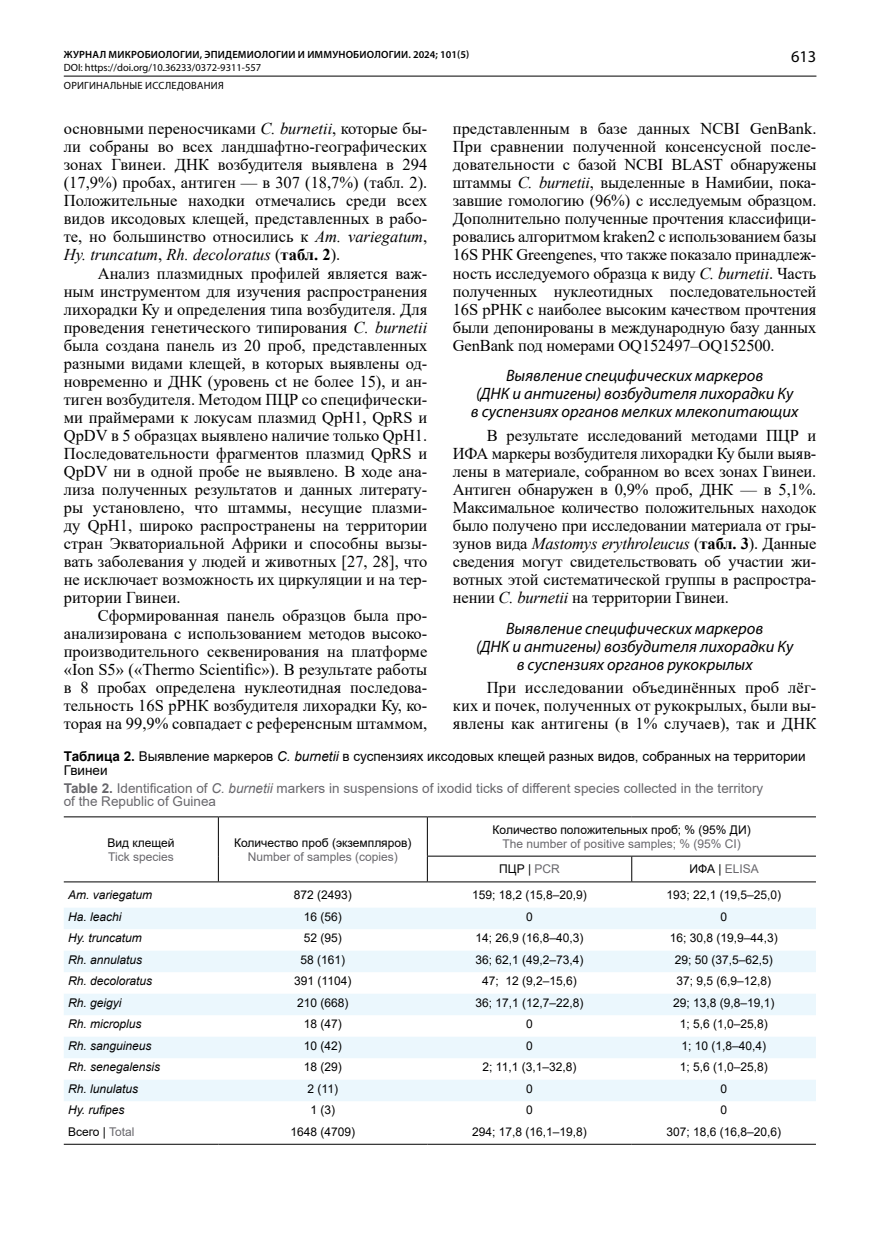
<style>
.page{position:relative;width:893px;height:1234px;background:#fff}
.page>*{position:absolute;margin:0;border:0;box-sizing:border-box;transform-origin:0 0}
.Основной_текст{font:16.5px/18px "Times New Roman";color:#000;text-align:justify}
.Подзаг_курсив_по_цен{font:italic 16.5px/18px "Myriad Pro";color:#000;text-align:center}
.t1{font:16.5px "Myriad Pro";color:#000}
.Таблица_заголовок{font:13.5px/13.5px "Arial";color:#68676c}
.Таблица_заголовок-2{font:13.5px/13.5px "Arial";color:#000}
.Прографка{font:12px "Arial";color:#000}
.Прографка-2{font:italic 12px "Arial";color:#000}
.Прографка-3{font:12px "Arial";color:#68676c}
.t2{font:10.5px/17.7px "Myriad Pro";color:#000}
.t3{font:600 10.5px "Myriad Pro";letter-spacing:.02em;color:#000}
.s1{font-style:italic}
.s2{font-weight:700}
.s3{color:#68676c}
.s4{color:#000}
</style>
<div class="page">
<hr style="left:64px;top:76px;width:752px;height:1px;background:#000">
<svg style="left:64px;top:908px;width:752px;height:192px;fill:#ebf7fd"></svg>
<hr style="left:218px;top:817px;width:1px;height:39px;background:#000">
<hr style="left:427px;top:817px;width:1px;height:38px;background:#000">
<svg style="left:218px;top:856px;width:1px;height:25px"></svg>
<hr style="left:427px;top:855px;width:205px;height:1px;background:#000">
<svg style="left:427px;top:856px;width:1px;height:25px"></svg>
<hr style="left:632px;top:855px;width:184px;height:1px;background:#000">
<svg style="left:631px;top:856px;width:1px;height:25px"></svg>
<hr style="left:64px;top:816px;width:154px;height:1px;background:#000">
<hr style="left:218px;top:816px;width:209px;height:1px;background:#000">
<hr style="left:427px;top:816px;width:205px;height:1px;background:#000">
<hr style="left:632px;top:816px;width:184px;height:1px;background:#000">
<hr style="left:64px;top:881px;width:154px;height:1px;background:#000">
<hr style="left:218px;top:881px;width:209px;height:1px;background:#000">
<hr style="left:427px;top:881px;width:205px;height:1px;background:#000">
<hr style="left:632px;top:881px;width:184px;height:1px;background:#000">
<hr style="left:64px;top:1143px;width:154px;height:1px;background:#000">
<hr style="left:218px;top:1143px;width:209px;height:1px;background:#000">
<hr style="left:427px;top:1143px;width:205px;height:1px;background:#000">
<hr style="left:632px;top:1143px;width:184px;height:1px;background:#000">
<p class="t3" style="left:64px;top:48px;width:407px">ЖУРНАЛ МИКРОБИОЛОГИИ, ЭПИДЕМИОЛОГИИ И ИММУНОБИОЛОГИИ. 2024; 101(5)</p>
<p class="t2" style="left:64px;top:59px;width:199px">DOI: https://doi.org/10.36233/0372-9311-557<br>ОРИГИНАЛЬНЫЕ ИССЛЕДОВАНИЯ</p>
<p class="Основной_текст" style="left:64px;top:119px;width:365px">основными переносчиками <span class="s1">C. burnetii</span>, которые бы&shy;ли собраны во всех ландшафтно-географических зонах Гвинеи. ДНК возбудителя выявлена в 294 (17,9%) пробах, антиген — в 307 (18,7%) (табл. 2).<br>Положительные находки отмечались среди всех видов иксодовых клещей, представленных в рабо&shy;те, но большинство относились к <span class="s1">Am. variegatum</span>, <span class="s1">Hy. truncatum</span>, <span class="s1">Rh. decoloratus</span> (<span class="s2">табл. 2</span>).</p>
<p class="Основной_текст" style="left:64px;top:263px;width:365px;text-indent:34px">Анализ плазмидных профилей является важ&shy;ным инструментом для изучения распространения лихорадки Ку и определения типа возбудителя. Для проведения генетического типирования <span class="s1">C. burnetii </span>была создана панель из 20 проб, представленных разными видами клещей, в которых выявлены од&shy;новременно и ДНК (уровень ct не более 15), и ан&shy;тиген возбудителя. Методом ПЦР со специфически&shy;ми праймерами к локусам плазмид QpH1, QpRS и QpDV в 5 образцах выявлено наличие только QpH1.<br>Последовательности фрагментов плазмид QpRS и QpDV ни в одной пробе не выявлено. В ходе ана&shy;лиза полученных результатов и данных литерату&shy;ры установлено, что штаммы, несущие плазми&shy;ду QpH1, широко распространены на территории стран Экваториальной Африки и способны вызы&shy;вать заболевания у людей и животных [27, 28], что не исключает возможность их циркуляции и на тер&shy;ритории Гвинеи.</p>
<p class="Основной_текст" style="left:64px;top:605px;width:365px;text-indent:34px">Cформированная панель образцов была про&shy;анализирована с использованием методов высоко&shy;производительного секвенирования на платформе «Ion S5» («Thermo Scientific»). В результате работы в 8 пробах определена нуклеотидная последова&shy;тельность 16S рРНК возбудителя лихорадки Ку, ко&shy;торая на 99,9% совпадает с референсным штаммом,</p>
<p class="t1" style="left:791px;top:47px;width:27px">613</p>
<p class="Основной_текст" style="left:453px;top:119px;width:365px">представленным в базе данных NCBI GenBank.<br>При сравнении полученной консенсусной после&shy;довательности с базой NCBI BLAST обнаружены штаммы <span class="s1">C. burnetii</span>, выделенные в Намибии, пока&shy;завшие гомологию (96%) с исследуемым образцом.<br>Дополнительно полученные прочтения классифици&shy;ровались алгоритмом kraken2 с использованием базы 16S РНК Greengenes, что также показало принадлеж&shy;ность исследуемого образца к виду <span class="s1">C. burnetii</span>. Часть полученных нуклеотидных последовательностей 16S рРНК с наиболее высоким качеством прочтения были депонированы в международную базу данных GenBank под номерами OQ152497–OQ152500.</p>
<p class="Подзаг_курсив_по_цен" style="left:471px;top:366px;width:329px">Выявление специфических маркеров<br>(ДНК и антигены) возбудителя лихорадки Ку в суспензиях органов мелких млекопитающих</p>
<p class="Основной_текст" style="left:453px;top:425px;width:365px;text-indent:34px">В результате исследований методами ПЦР и ИФА маркеры возбудителя лихорадки Ку были выяв&shy;лены в материале, собранном во всех зонах Гвинеи.<br>Антиген обнаружен в 0,9% проб, ДНК — в 5,1%.<br>Максимальное количество положительных находок было получено при исследовании материала от гры&shy;зунов вида <span class="s1">Mastomys erythroleucus</span> (<span class="s2">табл. 3</span>). Данные сведения могут свидетельствовать об участии жи&shy;вотных этой систематической группы в распростра&shy;нении <span class="s1">C. burnetii</span> на территории Гвинеи.</p>
<p class="Подзаг_курсив_по_цен" style="left:476px;top:618px;width:319px">Выявление специфических маркеров<br>(ДНК и антигены) возбудителя лихорадки Ку в суспензиях органов рукокрылых</p>
<p class="Основной_текст" style="left:453px;top:677px;width:365px;text-indent:34px">При исследовании объединённых проб лёг&shy;ких и почек, полученных от рукокрылых, были вы&shy;явлены как антигены (в 1% случаев), так и ДНК</p>
<p class="Таблица_заголовок-2" style="left:64px;top:749px;width:743px"><span class="s2">Таблица 2.</span> Выявление маркеров <span class="s1">C. burnetii</span> в суспензиях иксодовых клещей разных видов, собранных на территории<br>Гвинеи</p>
<p class="Таблица_заголовок" style="left:64px;top:781px;width:701px"><span class="s2">Table 2.</span> Identification of <span class="s1">C. burnetii</span> markers in suspensions of ixodid ticks of different species collected in the territory of the Republic of Guinea</p>
<p class="Прографка" style="left:107px;top:834px;width:69px">Вид клещей</p>
<p class="Прографка-3" style="left:108px;top:847px;width:67px">Tick species</p>
<p class="Прографка" style="left:493px;top:821px;width:260px">Количество положительных проб; % (95% ДИ)</p>
<p class="Прографка-3" style="left:503px;top:835px;width:240px">The number of positive samples; % (95% СI)</p>
<p class="Прографка" style="left:499px;top:860px;width:62px">ПЦР | <span class="s3">PCR</span></p>
<p class="Прографка-3" style="left:689px;top:860px;width:71px"><span class="s4">ИФА |</span> ELISA</p>
<p class="Прографка" style="left:234px;top:834px;width:179px">Количество проб (экземпляров)</p>
<p class="Прографка-3" style="left:248px;top:847px;width:152px">Number of samples (copies)</p>
<p class="Прографка-2" style="left:68px;top:887px;width:86px">Am. variegatum</p>
<p class="Прографка" style="left:294px;top:886px;width:60px">872 (2493)</p>
<p class="Прографка" style="left:472px;top:886px;width:116px">159; 18,2 (15,8–20,9)</p>
<p class="Прографка" style="left:666px;top:886px;width:116px">193; 22,1 (19,5–25,0)</p>
<p class="Прографка-2" style="left:68px;top:908px;width:55px">Ha. leachi</p>
<p class="Прографка" style="left:304px;top:907px;width:40px">16 (56)</p>
<p class="Прографка" style="left:526px;top:907px;width:8px">0</p>
<p class="Прографка" style="left:720px;top:907px;width:8px">0</p>
<p class="Прографка-2" style="left:68px;top:929px;width:75px">Hy. truncatum</p>
<p class="Прографка" style="left:304px;top:929px;width:40px">52 (95)</p>
<p class="Прографка" style="left:475px;top:929px;width:110px">14; 26,9 (16,8–40,3)</p>
<p class="Прографка" style="left:670px;top:929px;width:110px">16; 30,8 (19,9–44,3)</p>
<p class="Прографка-2" style="left:68px;top:951px;width:76px">Rh. annulatus</p>
<p class="Прографка" style="left:300px;top:950px;width:46px">58 (161)</p>
<p class="Прографка" style="left:475px;top:950px;width:110px">36; 62,1 (49,2–73,4)</p>
<p class="Прографка" style="left:675px;top:950px;width:100px">29; 50 (37,5–62,5)</p>
<p class="Прографка-2" style="left:68px;top:972px;width:86px">Rh. decoloratus</p>
<p class="Прографка" style="left:294px;top:972px;width:59px">391 (1104)</p>
<p class="Прографка" style="left:482px;top:972px;width:96px">47; 12 (9,2–15,6)</p>
<p class="Прографка" style="left:676px;top:972px;width:96px">37; 9,5 (6,9–12,8)</p>
<p class="Прографка-2" style="left:68px;top:994px;width:55px">Rh. geigyi</p>
<p class="Прографка" style="left:297px;top:993px;width:53px">210 (668)</p>
<p class="Прографка" style="left:475px;top:993px;width:110px">36; 17,1 (12,7–22,8)</p>
<p class="Прографка" style="left:673px;top:993px;width:103px">29; 13,8 (9,8–19,1)</p>
<p class="Прографка-2" style="left:68px;top:1015px;width:75px">Rh. microplus</p>
<p class="Прографка" style="left:304px;top:1015px;width:40px">18 (47)</p>
<p class="Прографка" style="left:526px;top:1015px;width:8px">0</p>
<p class="Прографка" style="left:680px;top:1015px;width:90px">1; 5,6 (1,0–25,8)</p>
<p class="Прографка-2" style="left:68px;top:1037px;width:85px">Rh. sanguineus</p>
<p class="Прографка" style="left:304px;top:1036px;width:40px">10 (42)</p>
<p class="Прографка" style="left:526px;top:1036px;width:8px">0</p>
<p class="Прографка" style="left:681px;top:1036px;width:86px">1; 10 (1,8–40,4)</p>
<p class="Прографка-2" style="left:68px;top:1058px;width:94px">Rh. senegalensis</p>
<p class="Прографка" style="left:304px;top:1058px;width:40px">18 (29)</p>
<p class="Прографка" style="left:483px;top:1058px;width:95px">2; 11,1 (3,1–32,8)</p>
<p class="Прографка" style="left:680px;top:1058px;width:90px">1; 5,6 (1,0–25,8)</p>
<p class="Прографка-2" style="left:68px;top:1080px;width:72px">Rh. lunulatus</p>
<p class="Прографка" style="left:308px;top:1079px;width:32px">2 (11)</p>
<p class="Прографка" style="left:526px;top:1079px;width:8px">0</p>
<p class="Прографка" style="left:720px;top:1079px;width:8px">0</p>
<p class="Прографка-2" style="left:68px;top:1101px;width:58px">Hy. rufipes</p>
<p class="Прографка" style="left:311px;top:1101px;width:26px">1 (3)</p>
<p class="Прографка" style="left:526px;top:1101px;width:8px">0</p>
<p class="Прографка" style="left:720px;top:1101px;width:8px">0</p>
<p class="Прографка" style="left:68px;top:1122px;width:68px">Всего | <span class="s3">Total</span></p>
<p class="Прографка" style="left:290px;top:1122px;width:66px">1648 (4709)</p>
<p class="Прографка" style="left:472px;top:1122px;width:116px">294; 17,8 (16,1–19,8)</p>
<p class="Прографка" style="left:666px;top:1122px;width:116px">307; 18,6 (16,8–20,6)</p>
</div>
